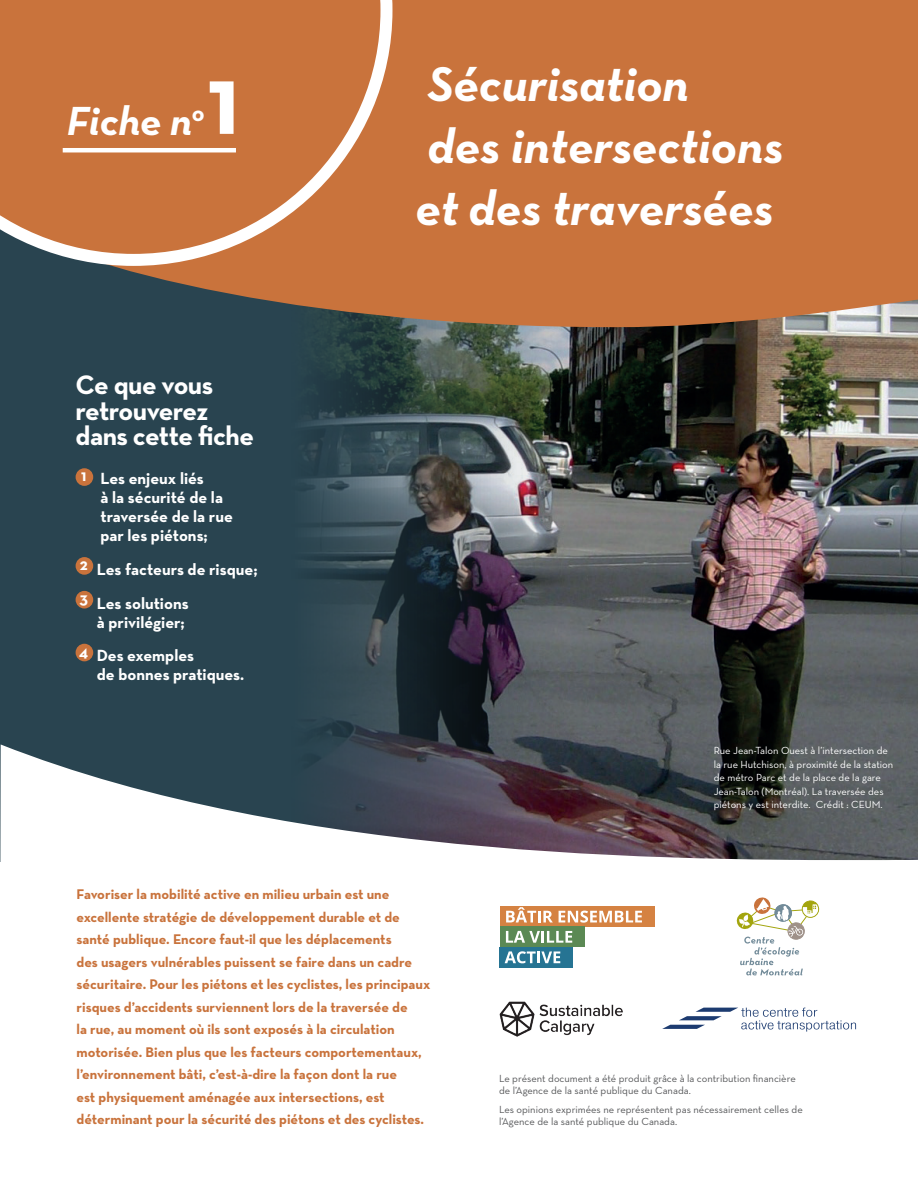
<style>
.page{position:relative;width:918px;height:1188px;background:#fff}
.page>*{position:absolute;margin:0;border:0;box-sizing:border-box;transform-origin:0 0}
.t1{font:700 100.5px "Neutra Text";color:#fff}
.t2{font:italic 700 49.65px/61.9px "Neutra Text";color:#fff}
.t3{font:italic 700 41.4px "Neutra Text";color:#fff}
.t4{font:700 27.15px/25.5px "Neutra Text";letter-spacing:-.02em;color:#fff}
.t5{font:700 16.5px/19px "Neutra Text";color:#fff}
.t6{font:700 14.25px/22.5px "Neutra Text";color:#c9733c}
.t7{font:10.5px/12px "Neutra Text";color:#57585a}
.t8{font:10.5px/13.5px "Neutra Text";color:#fff}
</style>
<div class="page">
<div style="left:0;top:226px;width:918px;height:636px;background:#294450"></div>
<img style="left:304px;top:327px;width:614px;height:417px">
<div style="left:76px;top:468px;width:17px;height:18px;background:#c9733c;border-radius:50%"></div>
<div style="left:76px;top:557px;width:17px;height:18px;background:#c9733c;border-radius:50%"></div>
<div style="left:76px;top:591px;width:17px;height:18px;background:#c9733c;border-radius:50%"></div>
<div style="left:76px;top:644px;width:17px;height:17px;background:#c9733c;border-radius:50%"></div>
<div style="left:113px;top:0;width:805px;height:327px;background:#c9733c"></div>
<svg style="left:0;top:0;width:392px;height:266px;background:#c97b48"></svg>
<hr style="left:63px;top:148px;width:173px;height:4px;background:#fff">
<svg style="left:0;top:744px;width:918px;height:293px"></svg>
<svg style="left:736px;top:897px;width:83px;height:78px"></svg>
<div style="left:500px;top:906px;width:155px;height:21px;background:#d58242"></div>
<div style="left:500px;top:927px;width:85px;height:20px;background:#5b8954"></div>
<div style="left:500px;top:947px;width:73px;height:20px;background:#267493"></div>
<svg style="left:506px;top:907px;width:47px;height:15px"></svg>
<svg style="left:559px;top:911px;width:83px;height:12px"></svg>
<svg style="left:506px;top:931px;width:66px;height:12px"></svg>
<svg style="left:505px;top:951px;width:55px;height:12px"></svg>
<img style="left:499px;top:1001px;width:126px;height:35px">
<svg style="left:662px;top:1008px;width:194px;height:24px"></svg>
<h1 class="t1" style="left:207px;top:37px;width:35px">1</h1>
<h3 class="t3" style="left:67px;top:95px;width:139px">Fiche n<sup>o</sup></h3>
<h3 class="t4" style="left:76px;top:371px;width:180px">Ce que vous retrouverez dans cette fiche</h3>
<p class="t5" style="left:101px;top:468px;width:134px;text-indent:-19px">1 Les enjeux liés<br>à la sécurité de la traversée de la rue par les piétons;</p>
<p class="t5" style="left:80px;top:552px;width:180px;line-height:33.8px">2 Les facteurs de risque;<br>3 Les solutions</p>
<p class="t5" style="left:79px;top:605px;width:116px;line-height:33.8px;text-align:center">à privilégier;<br>4 Des exemples</p>
<p class="t5" style="left:97px;top:665px;width:149px">de bonnes pratiques.</p>
<h2 class="t2" style="left:415px;top:52px;width:370px">Sécurisation<br>des intersections et des traversées</h2>
<p class="t8" style="left:714px;top:744px;width:181px">Rue Jean-Talon Ouest à l’intersection de la rue Hutchison, à proximité de la station de métro Parc et de la place de la gare Jean-Talon (Montréal). La traversée des piétons y est interdite. Crédit : CEUM.</p>
<p class="t6" style="left:77px;top:883px;width:355px">Favoriser la mobilité active en milieu urbain est une excellente stratégie de développement durable et de santé publique. Encore faut-il que les déplacements<br>des usagers vulnérables puissent se faire dans un cadre sécuritaire. Pour les piétons et les cyclistes, les principaux risques d’accidents surviennent lors de la traversée de<br>la rue, au moment où ils sont exposés à la circulation motorisée. Bien plus que les facteurs comportementaux, l’environnement bâti, c’est-à-dire la façon dont la rue<br>est physiquement aménagée aux intersections, est déterminant pour la sécurité des piétons et des cyclistes.</p>
<p class="t7" style="left:499px;top:1072px;width:298px">Le présent document a été produit grâce à la contribution financière de l’Agence de la santé publique du Canada.</p>
<p class="t7" style="left:499px;top:1103px;width:305px">Les opinions exprimées ne représentent pas nécessairement celles de l’Agence de la santé publique du Canada.</p>
</div>
